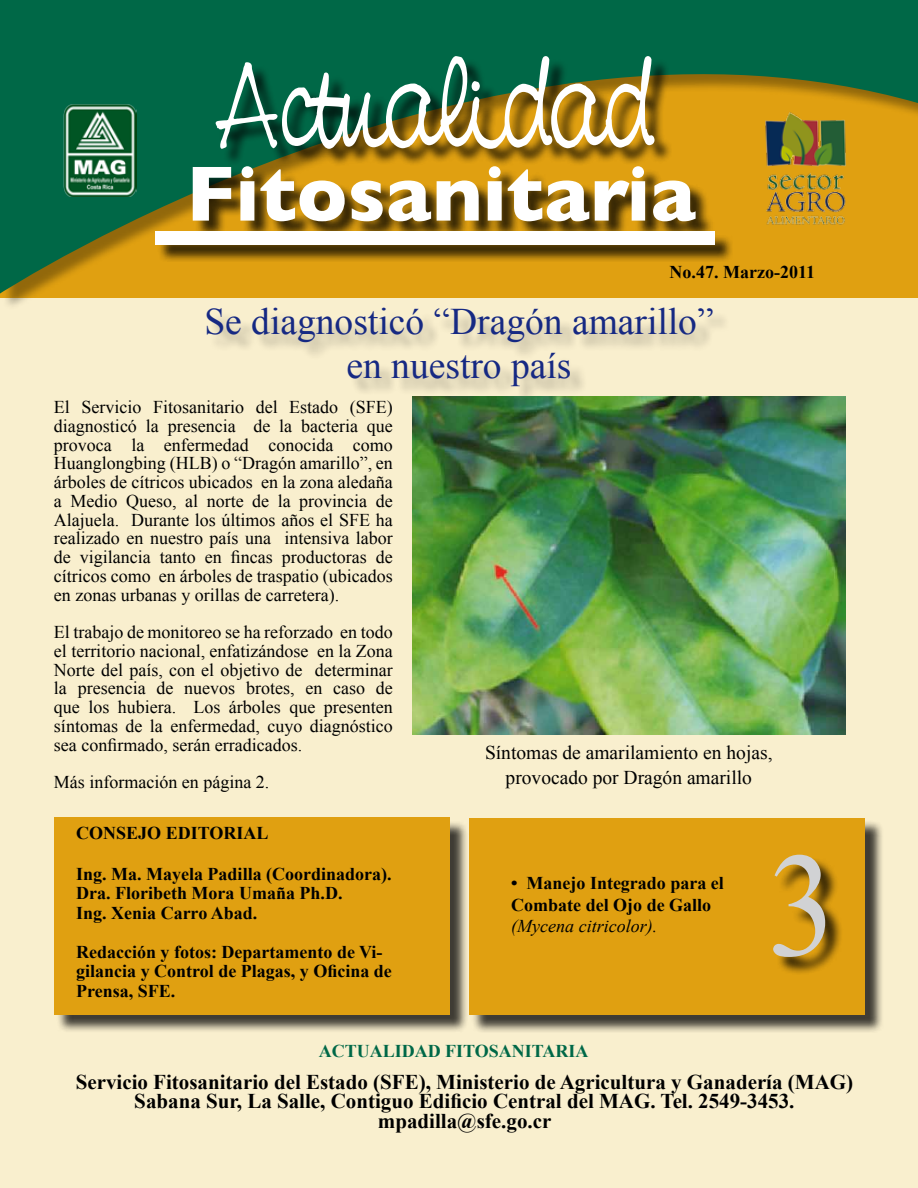
<style>
.page{position:relative;width:918px;height:1188px;background:#f9efce}
.page>*{position:absolute;margin:0;border:0;box-sizing:border-box;transform-origin:0 0}
.t1{font:148.8px "Times New Roman";color:#d1d2d4;scale:.93 1}
.t2{font:37.5px/43.5px "Times New Roman";color:#162983;text-align:center}
.t3{font:700 21px/19.5px "Times New Roman";color:#000;text-align:center}
.t4{font:19.5px/25.2px "Times New Roman";color:#000;text-align:center}
.t5{font:18px/18.8px "Times New Roman";color:#000;text-align:justify}
.t6{font:700 18px/19.5px "Times New Roman";color:#000}
.t7{font:700 18px "Times New Roman";color:#006847}
.t8{font:italic 18px "Times New Roman";color:#000}
</style>
<div class="page">
<div style="left:209px;top:310px;width:521px;height:94px;background:#000;opacity:.3"></div>
<div style="left:2px;top:0;width:916px;height:311px;background:#000;opacity:.35"></div>
<svg style="left:0;top:0;width:918px;height:294px;background:#587d30"></svg>
<div style="left:218px;top:58px;width:454px;height:109px;background:#000;opacity:.75"></div>
<svg style="left:216px;top:56px;width:439px;height:93px;background:#678a62"></svg>
<div style="left:158px;top:169px;width:575px;height:93px;background:#000;opacity:.75"></div>
<svg style="left:193px;top:167px;width:38px;height:54px;background:#c3bca8"></svg>
<svg style="left:240px;top:166px;width:14px;height:55px"></svg>
<svg style="left:260px;top:169px;width:85px;height:52px;background:#d0b883"></svg>
<svg style="left:351px;top:181px;width:32px;height:40px"></svg>
<svg style="left:389px;top:181px;width:42px;height:40px;background:#decfaf"></svg>
<svg style="left:437px;top:181px;width:42px;height:40px;background:#d6ccb8"></svg>
<svg style="left:488px;top:166px;width:14px;height:55px"></svg>
<svg style="left:508px;top:169px;width:81px;height:52px;background:#d4bb83"></svg>
<svg style="left:595px;top:166px;width:50px;height:55px;background:#d6bf8a"></svg>
<svg style="left:653px;top:181px;width:43px;height:40px;background:#dacbab"></svg>
<div style="left:155px;top:231px;width:560px;height:13px;background:#fff"></div>
<img style="left:63px;top:104px;width:73px;height:93px">
<img style="left:761px;top:107px;width:89px;height:122px">
<div style="left:471px;top:820px;width:413px;height:213px;background:#000;opacity:.75"></div>
<div style="left:469px;top:818px;width:396px;height:197px;background:#e0a011"></div>
<div style="left:56px;top:820px;width:413px;height:213px;background:#000;opacity:.75"></div>
<div style="left:54px;top:818px;width:396px;height:197px;background:#e0a011"></div>
<div style="left:775px;top:856px;width:69px;height:119px;background:#000;opacity:.75"></div>
<img style="left:412px;top:397px;width:433px;height:338px">
<p class="t6" style="left:670px;top:261px;width:147px">No.47. Marzo-2011</p>
<h2 class="t2" style="left:204px;top:299px;width:511px">Se diagnosticó “Dragón amarillo” en nuestro país</h2>
<p class="t5" style="left:54px;top:397px;width:340px">El Servicio Fitosanitario del Estado (SFE) diagnosticó la presencia de la bacteria que provoca la enfermedad conocida como Huanglongbing (HLB) o “Dragón amarillo”, en árboles de cítricos ubicados en la zona aledaña a Medio Queso, al norte de la provincia de Alajuela. Durante los últimos años el SFE ha realizado en nuestro país una intensiva labor de vigilancia tanto en fincas productoras de cítricos como en árboles de traspatio (ubicados en zonas urbanas y orillas de carretera).</p>
<p class="t5" style="left:54px;top:622px;width:340px">El trabajo de monitoreo se ha reforzado en todo el territorio nacional, enfatizándose en la Zona Norte del país, con el objetivo de determinar la presencia de nuevos brotes, en caso de que los hubiera. Los árboles que presenten síntomas de la enfermedad, cuyo diagnóstico sea confirmado, serán erradicados.</p>
<p class="t5" style="left:54px;top:772px;width:217px">Más información en página 2.</p>
<p class="t6" style="left:76px;top:822px;width:194px">CONSEJO EDITORIAL</p>
<p class="t6" style="left:76px;top:864px;width:317px">Ing. Ma. Mayela Padilla (Coordinadora).<br>Dra. Floribeth Mora Umaña Ph.D.<br>Ing. Xenia Carro Abad.</p>
<p class="t6" style="left:76px;top:942px;width:317px">Redacción y fotos: Departamento de Vi&shy;gilancia y Control de Plagas, y Oficina de<br>Prensa, SFE.</p>
<p class="t4" style="left:485px;top:740px;width:289px">Síntomas de amarilamiento en hojas, provocado por Dragón amarillo</p>
<p class="t6" style="left:511px;top:872px;width:214px;line-height:21.6px">• Manejo Integrado para el<br>Combate del Ojo de Gallo</p>
<p class="t8" style="left:511px;top:914px;width:147px">(Mycena citricolor).</p>
<h1 class="t1" style="left:768px;top:805px;width:76px">3</h1>
<p class="t7" style="left:319px;top:1038px;width:271px">ACTUALIDAD FITOSANITARIA</p>
<p class="t3" style="left:76px;top:1072px;width:779px">Servicio Fitosanitario del Estado (SFE), Ministerio de Agricultura y Ganadería (MAG)<br>Sabana Sur, La Salle, Contiguo Edificio Central del MAG. Tel. 2549-3453. mpadilla@sfe.go.cr</p>
</div>
